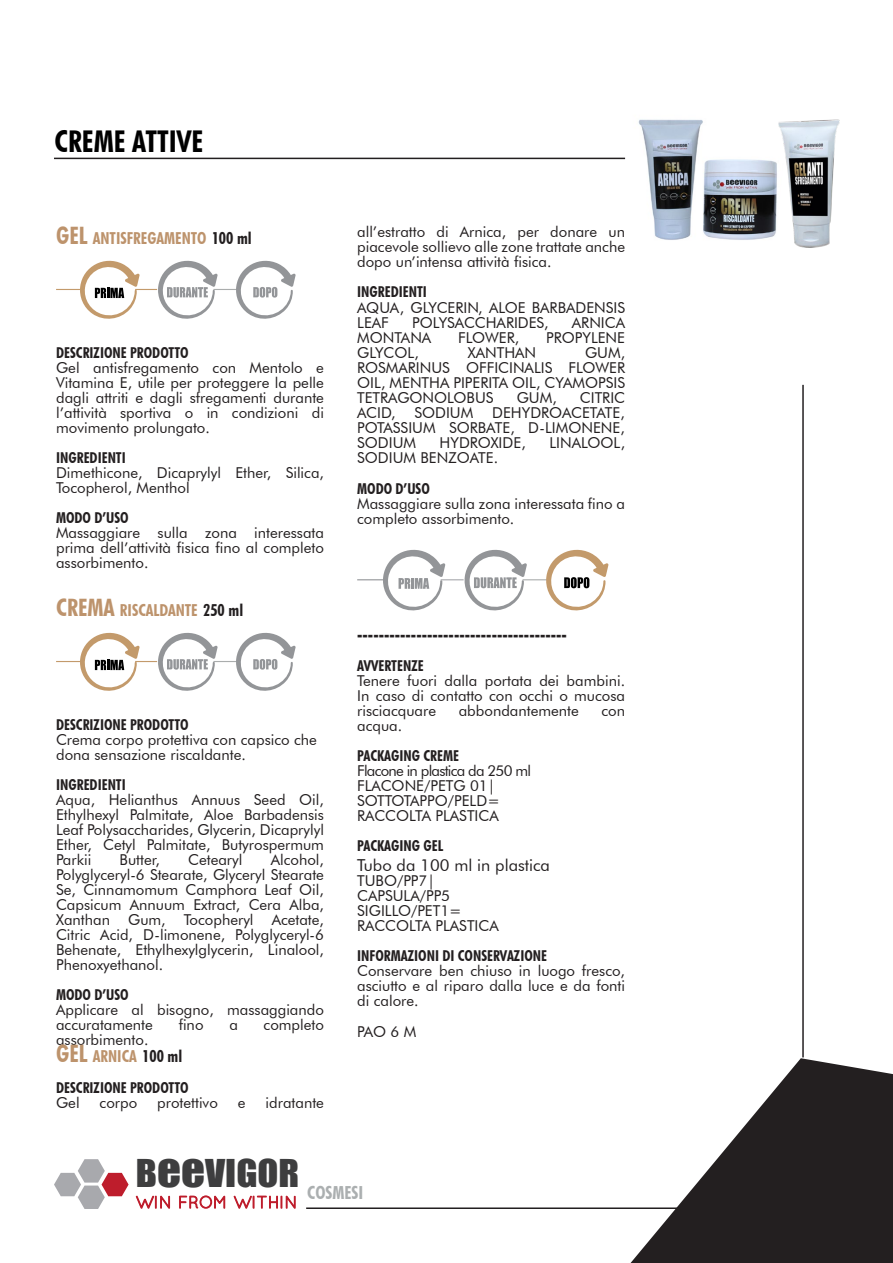
<style>
.page{position:relative;width:893px;height:1263px;background:#fff}
.page>*{position:absolute;margin:0;border:0;box-sizing:border-box;transform-origin:0 0}
.t1{font:35.25px "Impact";color:#3e3e3f;scale:1.09 1}
.t2{font:700 condensed 30px "Futura BT";color:#000}
.t3{font:700 condensed 18px "Futura BT";color:#abafb0}
.t4{font:17.25px "Quicksand";letter-spacing:-.01em;color:#be1d2c}
.t5{font:700 condensed 16.5px "Futura BT";color:#bd936c}
.t6{font:700 condensed 16.5px "Futura BT";color:#231f20}
.t7{font:16.5px "Futura BT";color:#231f20}
.t8{font:15px/15px "Futura BT";color:#231f20;text-align:justify}
.t9{font:700 condensed 15px "Futura BT";color:#231f20}
.t10{font:15px "Futura BT";letter-spacing:-.05em;color:#231f20}
.s1{font-size:24px}
.s2{color:#231f20}
.s3{font-size:43.2px}
</style>
<div class="page">
<hr style="left:54px;top:158px;width:571px;height:1px;background:#231f20">
<hr style="left:306px;top:1207px;width:442px;height:2px;background:#231f20">
<svg style="left:54px;top:1159px;width:75px;height:50px"></svg>
<svg style="left:631px;top:1058px;width:262px;height:205px;fill:#231f20"></svg>
<svg style="left:56px;top:260px;width:240px;height:59px"></svg>
<svg style="left:56px;top:632px;width:240px;height:59px"></svg>
<svg style="left:357px;top:549px;width:252px;height:62px"></svg>
<hr style="left:802px;top:385px;width:2px;height:672px;background:#231f20">
<img style="left:638px;top:119px;width:133px;height:121px">
<img style="left:771px;top:119px;width:69px;height:129px">
<p class="t2" style="left:54px;top:123px;width:150px">CREME ATTIVE</p>
<p class="t5" style="left:56px;top:228px;width:197px"><span class="s1">GEL</span> ANTISFREGAMENTO <span class="s2">100 ml</span></p>
<p class="t9" style="left:56px;top:344px;width:134px">DESCRIZIONE PRODOTTO</p>
<p class="t8" style="left:56px;top:360px;width:269px">Gel antisfregamento con Mentolo e Vitamina E, utile per proteggere la pelle dagli attriti e dagli sfregamenti durante l’attività sportiva o in condizioni di movimento prolungato.</p>
<p class="t9" style="left:56px;top:449px;width:71px">INGREDIENTI</p>
<p class="t8" style="left:56px;top:465px;width:269px">Dimethicone, Dicaprylyl Ether, Silica,<br>Tocopherol, Menthol</p>
<p class="t9" style="left:56px;top:509px;width:74px">MODO D’USO</p>
<p class="t8" style="left:56px;top:525px;width:269px">Massaggiare sulla zona interessata prima dell’attività fisica fino al completo assorbimento.</p>
<p class="t5" style="left:56px;top:600px;width:189px"><span class="s1">CREMA</span> RISCALDANTE <span class="s2">250 ml</span></p>
<p class="t9" style="left:56px;top:716px;width:134px">DESCRIZIONE PRODOTTO</p>
<p class="t8" style="left:56px;top:732px;width:262px">Crema corpo protettiva con capsico che dona sensazione riscaldante.</p>
<p class="t9" style="left:56px;top:776px;width:71px">INGREDIENTI</p>
<p class="t8" style="left:56px;top:792px;width:269px">Aqua, Helianthus Annuus Seed Oil, Ethylhexyl Palmitate, Aloe Barbadensis Leaf Polysaccharides, Glycerin, Dicaprylyl Ether, Cetyl Palmitate, Butyrospermum Parkii</p>
<p class="t8" style="left:56px;top:852px;width:269px;text-indent:215px">Alcohol, Polyglyceryl-6 Stearate, Glyceryl Stearate Se, Cinnamomum Camphora Leaf Oil, Capsicum Annuum Extract, Cera Alba, Xanthan Gum, Tocopheryl Acetate, Citric Acid, D-limonene, Polyglyceryl-6<br>Behenate, Ethylhexylglycerin, Linalool, Phenoxyethanol.</p>
<p class="t9" style="left:56px;top:986px;width:74px">MODO D’USO</p>
<p class="t8" style="left:56px;top:1002px;width:269px">Applicare al bisogno, massaggiando accuratamente</p>
<p class="t8" style="left:120px;top:852px;width:42px">Butter,</p>
<p class="t8" style="left:188px;top:852px;width:56px">Cetearyl</p>
<p class="t8" style="left:179px;top:1017px;width:26px">fino</p>
<p class="t8" style="left:229px;top:1017px;width:10px">a</p>
<p class="t8" style="left:264px;top:1017px;width:62px">completo</p>
<p class="t8" style="left:56px;top:1032px;width:94px">assorbimento.</p>
<p class="t5" style="left:56px;top:1046px;width:128px"><span class="s1">GEL</span> ARNICA <span class="s2">100 ml</span></p>
<p class="t9" style="left:56px;top:1079px;width:134px">DESCRIZIONE PRODOTTO</p>
<p class="t8" style="left:56px;top:1095px;width:25px">Gel</p>
<p class="t8" style="left:100px;top:1095px;width:39px">corpo</p>
<p class="t8" style="left:157px;top:1095px;width:62px">protettivo</p>
<p class="t8" style="left:238px;top:1095px;width:9px">e</p>
<p class="t8" style="left:266px;top:1095px;width:60px">idratante</p>
<p class="t8" style="left:357px;top:225px;width:269px">all’estratto di Arnica, per donare un piacevole sollievo alle zone trattate anche dopo un’intensa attività fisica.</p>
<p class="t9" style="left:357px;top:283px;width:71px">INGREDIENTI</p>
<p class="t8" style="left:357px;top:300px;width:269px">AQUA, GLYCERIN, ALOE BARBADENSIS<br>LEAF</p>
<p class="t8" style="left:412px;top:315px;width:138px">POLYSACCHARIDES,</p>
<p class="t8" style="left:572px;top:315px;width:55px">ARNICA</p>
<p class="t8" style="left:357px;top:330px;width:76px">MONTANA</p>
<p class="t8" style="left:458px;top:330px;width:62px">FLOWER,</p>
<p class="t8" style="left:546px;top:330px;width:80px">PROPYLENE</p>
<p class="t8" style="left:357px;top:345px;width:63px">GLYCOL,</p>
<p class="t8" style="left:468px;top:345px;width:70px">XANTHAN</p>
<p class="t8" style="left:357px;top:345px;width:269px;text-indent:228px">GUM, ROSMARINUS OFFICINALIS FLOWER OIL, MENTHA PIPERITA OIL, CYAMOPSIS TETRAGONOLOBUS</p>
<p class="t8" style="left:517px;top:390px;width:42px">GUM,</p>
<p class="t8" style="left:580px;top:390px;width:47px">CITRIC</p>
<p class="t8" style="left:357px;top:405px;width:40px">ACID,</p>
<p class="t8" style="left:414px;top:405px;width:60px">SODIUM</p>
<p class="t8" style="left:357px;top:405px;width:269px;text-indent:135px">DEHYDROACETATE, POTASSIUM SORBATE, D-LIMONENE, SODIUM</p>
<p class="t8" style="left:440px;top:435px;width:88px">HYDROXIDE,</p>
<p class="t8" style="left:549px;top:435px;width:77px">LINALOOL,</p>
<p class="t8" style="left:357px;top:450px;width:143px">SODIUM BENZOATE.</p>
<p class="t9" style="left:357px;top:480px;width:74px">MODO D’USO</p>
<p class="t8" style="left:357px;top:496px;width:269px">Massaggiare sulla zona interessata fino a completo assorbimento.</p>
<p class="t6" style="left:357px;top:624px;width:211px">---------------------------------------</p>
<p class="t9" style="left:357px;top:657px;width:68px">AVVERTENZE</p>
<p class="t8" style="left:357px;top:673px;width:269px">Tenere fuori dalla portata dei bambini.<br>In caso di contatto con occhi o mucosa risciacquare</p>
<p class="t8" style="left:459px;top:703px;width:122px">abbondantemente</p>
<p class="t8" style="left:601px;top:703px;width:25px">con</p>
<p class="t8" style="left:357px;top:718px;width:47px">acqua.</p>
<p class="t9" style="left:357px;top:747px;width:103px">PACKAGING CREME</p>
<p class="t10" style="left:357px;top:762px;width:175px">Flacone in plastica da 250 ml</p>
<p class="t8" style="left:357px;top:778px;width:140px">FLACONE/PETG 01|</p>
<p class="t8" style="left:357px;top:793px;width:144px">SOTTOTAPPO/PELD=</p>
<p class="t8" style="left:357px;top:808px;width:143px">RACCOLTA PLASTICA</p>
<p class="t9" style="left:357px;top:837px;width:87px">PACKAGING GEL</p>
<p class="t7" style="left:357px;top:855px;width:194px">Tubo da 100 ml in plastica</p>
<p class="t8" style="left:357px;top:873px;width:79px">TUBO/PP7|</p>
<p class="t8" style="left:357px;top:888px;width:94px">CAPSULA/PP5</p>
<p class="t8" style="left:357px;top:903px;width:106px">SIGILLO/PET1=</p>
<p class="t8" style="left:357px;top:918px;width:143px">RACCOLTA PLASTICA</p>
<p class="t9" style="left:357px;top:946px;width:191px">INFORMAZIONI DI CONSERVAZIONE</p>
<p class="t8" style="left:357px;top:963px;width:269px">Conservare ben chiuso in luogo fresco, asciutto e al riparo dalla luce e da fonti di calore.</p>
<p class="t8" style="left:357px;top:1024px;width:61px">PAO 6 M</p>
<h1 class="t1" style="left:136px;top:1146px;width:151px">B<span class="s3">ee</span>VIGOR</h1>
<p class="t4" style="left:135px;top:1192px;width:164px">WIN FROM WITHIN</p>
<p class="t3" style="left:307px;top:1182px;width:58px">COSMESI</p>
</div>
